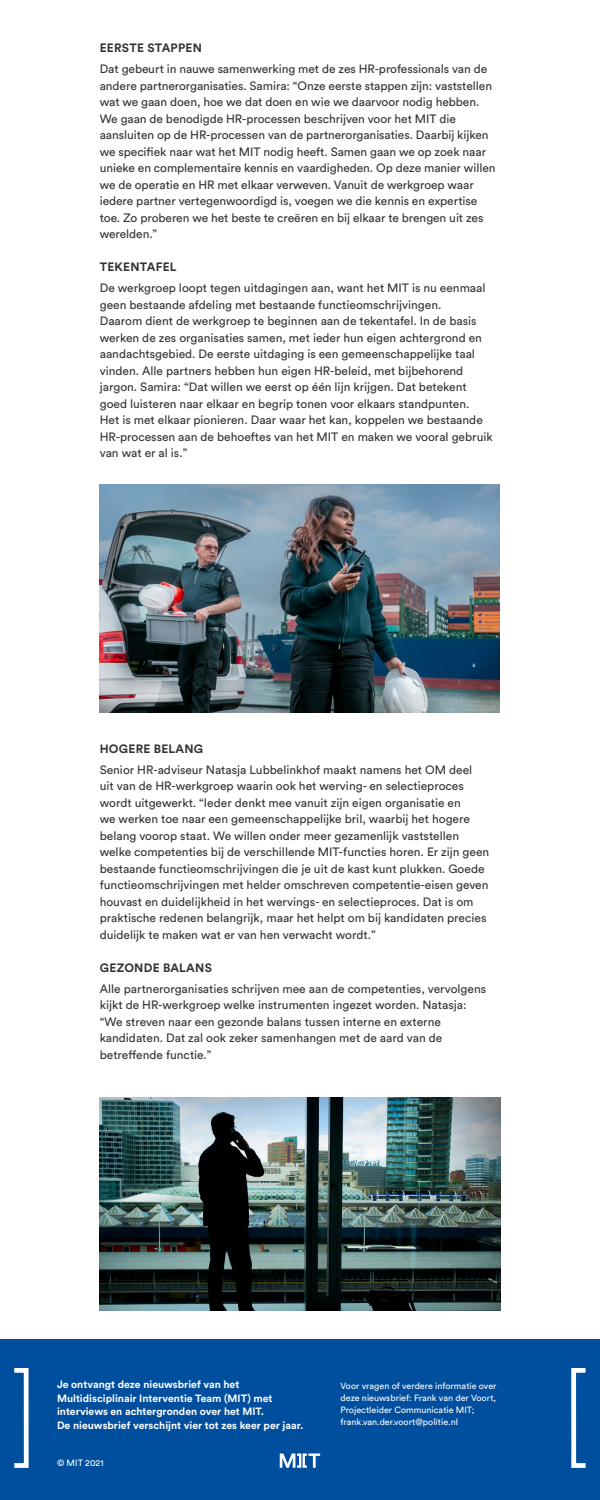
<style>
.page{position:relative;width:600px;height:1500px;background:#fff}
.page>*{position:absolute;margin:0;border:0;box-sizing:border-box;transform-origin:0 0}
.t1{font:12px/16.5px "Circular Std";color:#333}
.t2{font:700 12px "Circular Std";letter-spacing:.02em;color:#333}
.t3{font:700 10.5px/13.5px "Circular Std";color:#fff}
.t4{font:9px/12px "Circular Std";color:#fff}
</style>
<div class="page">
<img style="left:99px;top:485px;width:401px;height:227px">
<img style="left:100px;top:1097px;width:400px;height:214px">
<div style="left:0;top:1340px;width:600px;height:160px;background:#004f9f"></div>
<svg style="left:14px;top:1368px;width:15px;height:100px"></svg>
<svg style="left:571px;top:1368px;width:15px;height:100px"></svg>
<svg style="left:280px;top:1453px;width:40px;height:15px"></svg>
<p class="t2" style="left:100px;top:40px;width:104px">EERSTE STAPPEN</p>
<p class="t1" style="left:100px;top:61px;width:397px">Dat gebeurt in nauwe samenwerking met de zes HR-professionals van de andere partnerorganisaties. Samira: “Onze eerste stappen zijn: vaststellen wat we gaan doen, hoe we dat doen en wie we daarvoor nodig hebben.<br>We gaan de benodigde HR-processen beschrijven voor het MIT die aansluiten op de HR-processen van de partnerorganisaties. Daarbij kijken we specifiek naar wat het MIT nodig heeft. Samen gaan we op zoek naar unieke en complementaire kennis en vaardigheden. Op deze manier willen we de operatie en HR met elkaar verweven. Vanuit de werkgroep waar iedere partner vertegenwoordigd is, voegen we die kennis en expertise toe. Zo proberen we het beste te creëren en bij elkaar te brengen uit zes werelden.”</p>
<p class="t2" style="left:100px;top:259px;width:78px">TEKENTAFEL</p>
<p class="t1" style="left:100px;top:280px;width:395px">De werkgroep loopt tegen uitdagingen aan, want het MIT is nu eenmaal geen bestaande afdeling met bestaande functieomschrijvingen.<br>Daarom dient de werkgroep te beginnen aan de tekentafel. In de basis werken de zes organisaties samen, met ieder hun eigen achtergrond en aandachtsgebied. De eerste uitdaging is een gemeenschappelijke taal vinden. Alle partners hebben hun eigen HR-beleid, met bijbehorend jargon. Samira: “Dat willen we eerst op één lijn krijgen. Dat betekent goed luisteren naar elkaar en begrip tonen voor elkaars standpunten.<br>Het is met elkaar pionieren. Daar waar het kan, koppelen we bestaande HR-processen aan de behoeftes van het MIT en maken we vooral gebruik van wat er al is.”</p>
<p class="t2" style="left:100px;top:741px;width:105px">HOGERE BELANG</p>
<p class="t1" style="left:100px;top:761px;width:391px">Senior HR-adviseur Natasja Lubbelinkhof maakt namens het OM deel uit van de HR-werkgroep waarin ook het werving- en selectieproces wordt uitgewerkt. “Ieder denkt mee vanuit zijn eigen organisatie en<br>we werken toe naar een gemeenschappelijke bril, waarbij het hogere belang voorop staat. We willen onder meer gezamenlijk vaststellen welke competenties bij de verschillende MIT-functies horen. Er zijn geen bestaande functieomschrijvingen die je uit de kast kunt plukken. Goede functieomschrijvingen met helder omschreven competentie-eisen geven houvast en duidelijkheid in het wervings- en selectieproces. Dat is om praktische redenen belangrijk, maar het helpt om bij kandidaten precies duidelijk te maken wat er van hen verwacht wordt.”</p>
<p class="t2" style="left:100px;top:960px;width:114px">GEZONDE BALANS</p>
<p class="t1" style="left:100px;top:980px;width:388px">Alle partnerorganisaties schrijven mee aan de competenties, vervolgens kijkt de HR-werkgroep welke instrumenten ingezet worden. Natasja: “We streven naar een gezonde balans tussen interne en externe kandidaten. Dat zal ook zeker samenhangen met de aard van de betreffende functie.”</p>
<p class="t3" style="left:57px;top:1378px;width:248px">Je ontvangt deze nieuwsbrief van het Multidisciplinair Interventie Team (MIT) met interviews en achtergronden over het MIT.<br>De nieuwsbrief verschijnt vier tot zes keer per jaar.</p>
<p class="t4" style="left:340px;top:1380px;width:158px">Voor vragen of verdere informatie over deze nieuwsbrief: Frank van der Voort, Projectleider Communicatie MIT; frank.van.der.voort@politie.nl</p>
<p class="t4" style="left:57px;top:1457px;width:48px">© MIT 2021</p>
</div>
